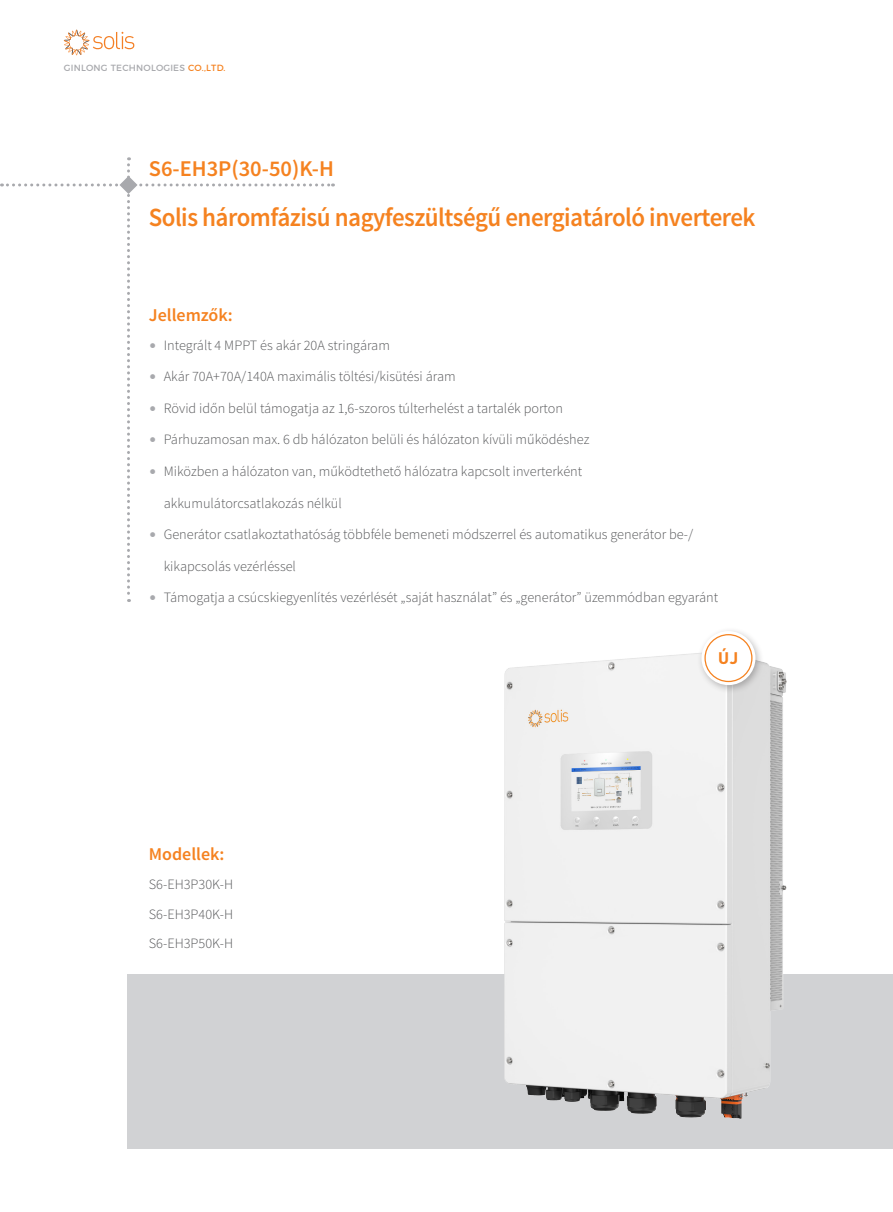
<style>
.page{position:relative;width:893px;height:1212px;background:#fff}
.page>*{position:absolute;margin:0;border:0;box-sizing:border-box;transform-origin:0 0}
.t1{font:600 26.25px "Source Sans Pro";letter-spacing:-.02em;color:#f58220;scale:.95 1}
.t2{font:600 22.5px "Source Sans Pro";color:#f58220}
.t3{font:600 18px "Source Sans Pro";color:#f58220}
.t4{font:700 16.5px "DIN Pro";color:#f58220}
.t5{font:300 14.25px/29.5px "Source Sans Pro";color:#57585a;text-align:justify}
.t6{font:9px "Montserrat";letter-spacing:.025em;color:#a8a9ad}
.s1{color:#f58220}
.s2{color:#a8a9ad}
</style>
<div class="page">
<div style="left:128px;top:974px;width:765px;height:174px;background:#d1d2d4"></div>
<svg style="left:64px;top:30px;width:70px;height:25px"></svg>
<img style="left:505px;top:653px;width:282px;height:465px">
<div style="left:696px;top:627px;width:68px;height:66px;background:#231f20;opacity:.3"></div>
<svg style="left:701px;top:631px;width:54px;height:54px"></svg>
<div style="left:705px;top:635px;width:47px;height:46px;background:#fff;border-radius:50%"></div>
<div style="left:704px;top:634px;width:48px;height:48px;border:1px solid #f58220;border-radius:50%"></div>
<svg style="left:1px;top:157px;width:332px;height:445px"></svg>
<p class="t6" style="left:64px;top:61px;width:163px">GINLONG TECHNOLOGIES <span class="s1">CO.,LTD.</span></p>
<h2 class="t2" style="left:149px;top:154px;width:187px">S6-EH3P(30-50)K-H</h2>
<h1 class="t1" style="left:149px;top:201px;width:640px">Solis háromfázisú nagyfeszültségű energiatároló inverterek</h1>
<p class="t3" style="left:149px;top:304px;width:86px">Jellemzők:</p>
<p class="t5" style="left:149px;top:330px;width:243px"><span class="s2">•</span> Integrált 4 MPPT és akár 20A stringáram</p>
<p class="t5" style="left:149px;top:362px;width:308px"><span class="s2">•</span> Akár 70A+70A/140A maximális töltési/kisütési áram</p>
<p class="t5" style="left:149px;top:393px;width:416px"><span class="s2">•</span> Rövid időn belül támogatja az 1,6-szoros túlterhelést a tartalék porton</p>
<p class="t5" style="left:149px;top:425px;width:442px"><span class="s2">•</span> Párhuzamosan max. 6 db hálózaton belüli és hálózaton kívüli működéshez</p>
<p class="t5" style="left:149px;top:456px;width:435px"><span class="s2">•</span> Miközben a hálózaton van, működtethető hálózatra kapcsolt inverterként</p>
<p class="t5" style="left:164px;top:488px;width:180px">akkumulátorcsatlakozás nélkül</p>
<p class="t5" style="left:149px;top:519px;width:546px"><span class="s2">•</span> Generátor csatlakoztathatóság többféle bemeneti módszerrel és automatikus generátor be-/</p>
<p class="t5" style="left:164px;top:551px;width:134px">kikapcsolás vezérléssel</p>
<p class="t5" style="left:149px;top:582px;width:571px"><span class="s2">•</span> Támogatja a csúcskiegyenlítés vezérlését „saját használat” és „generátor” üzemmódban egyaránt</p>
<p class="t3" style="left:149px;top:843px;width:77px">Modellek:</p>
<p class="t5" style="left:149px;top:870px;width:86px">S6-EH3P30K-H S6-EH3P40K-H S6-EH3P50K-H</p>
<p class="t4" style="left:719px;top:647px;width:21px">ÚJ</p>
</div>
